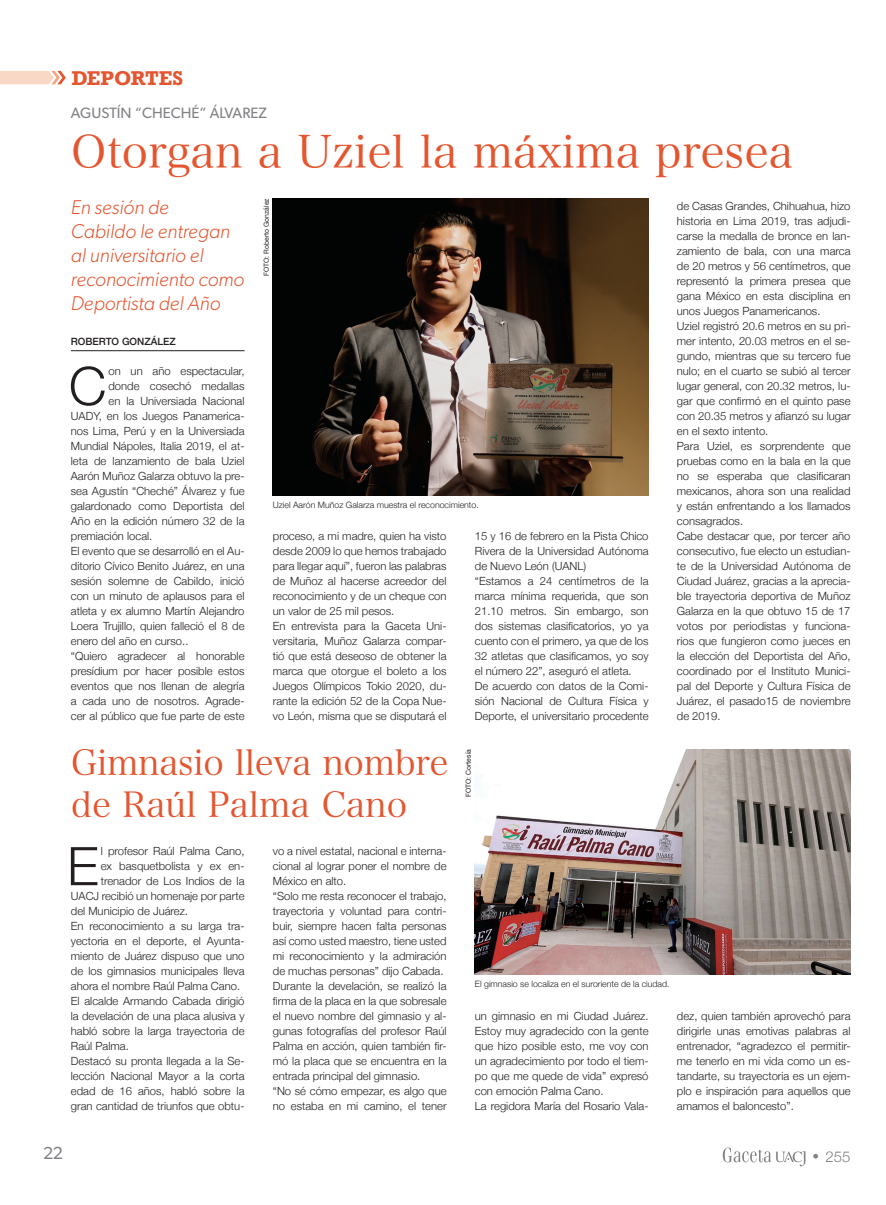
<style>
.page{position:relative;width:886px;height:1205px;background:#fff}
.page>*{position:absolute;margin:0;border:0;box-sizing:border-box;transform-origin:0 0}
.Texto{font:300 53.25px "Helvetica Neue";color:#231f20}
.Cabeza_principal{font:45px "Hira Min Pro N W3";color:#e45630}
.Cabeza_secundaria{font:35px "Hira Min Pro N W3";letter-spacing:-.01em;color:#e45630}
.Sumario_nota{font:italic 300 20px/24px "Gibson";color:#e45630}
.t1{font:700 18.75px "Rockwell";color:#e45630}
.t2{font:17.5px "Gibson";color:#808285}
.Balazo{font:15px "Gibson";color:#808285}
.t3{font:300 15px "Helvetica Neue";color:#808285}
.Texto-2{font:300 11.25px/15px "Helvetica Neue";color:#231f20;text-align:justify}
.Firma_nota{font:500 10px "Helvetica Neue";color:#231f20}
.Pie_de_foto{font:300 8.75px "Helvetica Neue";color:#231f20}
.Foto_firma{font:6.88px "Helvetica Neue";color:#231f20}
.s1{font-family:"Futura";font-weight:500;font-stretch:condensed}
</style>
<div class="page">
<svg style="left:723px;top:1147px;width:82px;height:19px"></svg>
<hr style="left:71px;top:350px;width:173px;height:1px;background:#231f20">
<svg style="left:0;top:71px;width:66px;height:13px"></svg>
<img style="left:273px;top:198px;width:375px;height:298px">
<img style="left:475px;top:749px;width:375px;height:225px">
<p class="t1" style="left:72px;top:66px;width:113px">DEPORTES</p>
<p class="Balazo" style="left:71px;top:104px;width:198px">AGUSTÍN “CHECHÉ” ÁLVAREZ</p>
<p class="Cabeza_principal" style="left:71px;top:114px;width:724px">Otorgan a Uziel la máxima presea</p>
<p class="Sumario_nota" style="left:71px;top:195px;width:100px">En sesión de</p>
<p class="Sumario_nota" style="left:71px;top:219px;width:175px">Cabildo le entregan al universitario el reconocimiento como<br>Deportista del Año</p>
<p class="Firma_nota" style="left:71px;top:333px;width:106px">ROBERTO GONZÁLEZ</p>
<p class="Texto" style="left:69px;top:343px;width:39px">C</p>
<p class="Texto-2" style="left:108px;top:363px;width:138px">on un año espectacular,</p>
<p class="Texto-2" style="left:108px;top:378px;width:138px">donde cosechó medallas</p>
<p class="Texto-2" style="left:108px;top:393px;width:138px">en la Universiada Nacional</p>
<p class="Texto-2" style="left:71px;top:408px;width:175px">UADY, en los Juegos Panamerica-</p>
<p class="Texto-2" style="left:71px;top:423px;width:175px">nos Lima, Perú y en la Universiada</p>
<p class="Texto-2" style="left:71px;top:438px;width:175px">Mundial Nápoles, Italia 2019, el at-</p>
<p class="Texto-2" style="left:71px;top:453px;width:175px">leta de lanzamiento de bala Uziel</p>
<p class="Texto-2" style="left:71px;top:468px;width:175px">Aarón Muñoz Galarza obtuvo la pre-</p>
<p class="Texto-2" style="left:71px;top:483px;width:175px">sea Agustín “Cheché” Álvarez y fue</p>
<p class="Texto-2" style="left:71px;top:498px;width:175px">galardonado como Deportista del</p>
<p class="Texto-2" style="left:71px;top:513px;width:175px">Año en la edición número 32 de la</p>
<p class="Texto-2" style="left:71px;top:528px;width:83px">premiación local.</p>
<p class="Texto-2" style="left:71px;top:543px;width:175px">El evento que se desarrolló en el Au&shy;ditorio Cívico Benito Juárez, en una sesión solemne de Cabildo, inició con un minuto de aplausos para el atleta y ex alumno Martín Alejandro Loera Trujillo, quien falleció el 8 de enero del año en curso..</p>
<p class="Texto-2" style="left:71px;top:648px;width:175px">“Quiero agradecer al honorable presídium por hacer posible estos eventos que nos llenan de alegría a cada uno de nosotros. Agrade&shy;cer al público que fue parte de este</p>
<p class="Foto_firma" style="left:261px;top:276px;width:79px;rotate:-90deg">FOTO: Roberto González</p>
<p class="Pie_de_foto" style="left:273px;top:498px;width:207px">Uziel Aarón Muñoz Galarza muestra el reconocimiento.</p>
<p class="Texto-2" style="left:273px;top:528px;width:175px">proceso, a mi madre, quien ha visto desde 2009 lo que hemos trabajado para llegar aquí”, fueron las palabras de Muñoz al hacerse acreedor del reconocimiento y de un cheque con un valor de 25 mil pesos.</p>
<p class="Texto-2" style="left:273px;top:618px;width:175px">En entrevista para la Gaceta Uni&shy;versitaria, Muñoz Galarza compar&shy;tió que está deseoso de obtener la marca que otorgue el boleto a los Juegos Olímpicos Tokio 2020, du&shy;rante la edición 52 de la Copa Nue&shy;vo León, misma que se disputará el</p>
<p class="Texto-2" style="left:475px;top:528px;width:175px">15 y 16 de febrero en la Pista Chico Rivera de la Universidad Autónoma de Nuevo León (UANL)</p>
<p class="Texto-2" style="left:475px;top:573px;width:175px">“Estamos a 24 centímetros de la marca mínima requerida, que son 21.10 metros. Sin embargo, son dos sistemas clasificatorios, yo ya cuento con el primero, ya que de los 32 atletas que clasificamos, yo soy el número 22”, aseguró el atleta.</p>
<p class="Texto-2" style="left:475px;top:678px;width:175px">De acuerdo con datos de la Comi&shy;sión Nacional de Cultura Física y Deporte, el universitario procedente</p>
<p class="Cabeza_secundaria" style="left:71px;top:733px;width:379px">Gimnasio lleva nombre</p>
<p class="Cabeza_secundaria" style="left:71px;top:775px;width:338px">de Raúl Palma Cano</p>
<p class="Foto_firma" style="left:463px;top:797px;width:49px;rotate:-90deg">FOTO: Cortesía</p>
<p class="Texto-2" style="left:677px;top:198px;width:175px">de Casas Grandes, Chihuahua, hizo historia en Lima 2019, tras adjudi&shy;carse la medalla de bronce en lan&shy;zamiento de bala, con una marca de 20 metros y 56 centímetros, que representó la primera presea que gana México en esta disciplina en unos Juegos Panamericanos.</p>
<p class="Texto-2" style="left:677px;top:318px;width:175px">Uziel registró 20.6 metros en su pri&shy;mer intento, 20.03 metros en el se&shy;gundo, mientras que su tercero fue nulo; en el cuarto se subió al tercer lugar general, con 20.32 metros, lu&shy;gar que confirmó en el quinto pase con 20.35 metros y afianzó su lugar en el sexto intento.</p>
<p class="Texto-2" style="left:677px;top:438px;width:175px">Para Uziel, es sorprendente que pruebas como en la bala en la que no se esperaba que clasificaran mexicanos, ahora son una realidad y están enfrentando a los llamados consagrados.</p>
<p class="Texto-2" style="left:677px;top:528px;width:175px">Cabe destacar que, por tercer año consecutivo, fue electo un estudian&shy;te de la Universidad Autónoma de Ciudad Juárez, gracias a la aprecia&shy;ble trayectoria deportiva de Muñoz Galarza en la que obtuvo 15 de 17 votos por periodistas y funciona&shy;rios que fungieron como jueces en la elección del Deportista del Año, coordinado por el Instituto Munici&shy;pal del Deporte y Cultura Física de Juárez, el pasado15 de noviembre de 2019.</p>
<p class="Texto" style="left:67px;top:823px;width:33px">E</p>
<p class="Texto-2" style="left:101px;top:843px;width:145px">l profesor Raúl Palma Cano,</p>
<p class="Texto-2" style="left:101px;top:858px;width:145px">ex basquetbolista y ex en-</p>
<p class="Texto-2" style="left:101px;top:873px;width:145px">trenador de Los Indios de la</p>
<p class="Texto-2" style="left:71px;top:888px;width:175px">UACJ recibió un homenaje por parte</p>
<p class="Texto-2" style="left:71px;top:903px;width:119px">del Municipio de Juárez.</p>
<p class="Texto-2" style="left:71px;top:918px;width:175px">En reconocimiento a su larga tra&shy;yectoria en el deporte, el Ayunta&shy;miento de Juárez dispuso que uno de los gimnasios municipales lleva ahora el nombre Raúl Palma Cano.</p>
<p class="Texto-2" style="left:71px;top:993px;width:175px">El alcalde Armando Cabada dirigió la develación de una placa alusiva y habló sobre la larga trayectoria de Raúl Palma.</p>
<p class="Texto-2" style="left:71px;top:1053px;width:175px">Destacó su pronta llegada a la Se&shy;lección Nacional Mayor a la corta edad de 16 años, habló sobre la gran cantidad de triunfos que obtu-</p>
<p class="Texto-2" style="left:273px;top:843px;width:175px">vo a nivel estatal, nacional e interna&shy;cional al lograr poner el nombre de México en alto.</p>
<p class="Texto-2" style="left:273px;top:888px;width:175px">“Solo me resta reconocer el trabajo, trayectoria y voluntad para contri&shy;buir, siempre hacen falta personas así como usted maestro, tiene usted mi reconocimiento y la admiración de muchas personas” dijo Cabada.</p>
<p class="Texto-2" style="left:273px;top:978px;width:175px">Durante la develación, se realizó la firma de la placa en la que sobresale el nuevo nombre del gimnasio y al&shy;gunas fotografías del profesor Raúl Palma en acción, quien también fir&shy;mó la placa que se encuentra en la entrada principal del gimnasio.</p>
<p class="Texto-2" style="left:273px;top:1083px;width:175px">“No sé cómo empezar, es algo que no estaba en mi camino, el tener</p>
<p class="Pie_de_foto" style="left:475px;top:976px;width:196px">El gimnasio se localiza en el suroriente de la ciudad.</p>
<p class="Texto-2" style="left:475px;top:1008px;width:175px">un gimnasio en mi Ciudad Juárez.<br>Estoy muy agradecido con la gente que hizo posible esto, me voy con un agradecimiento por todo el tiem&shy;po que me quede de vida” expresó con emoción Palma Cano.</p>
<p class="Texto-2" style="left:475px;top:1098px;width:175px">La regidora María del Rosario Vala-</p>
<p class="Texto-2" style="left:677px;top:1008px;width:175px">dez, quien también aprovechó para dirigirle unas emotivas palabras al entrenador, “agradezco el permitir&shy;me tenerlo en mi vida como un es&shy;tandarte, su trayectoria es un ejem&shy;plo e inspiración para aquellos que amamos el baloncesto”.</p>
<h3 class="t2" style="left:43px;top:1143px;width:21px">22</h3>
<h3 class="t3" style="left:810px;top:1144px;width:42px"><span class="s1">•</span> 255</h3>
</div>
